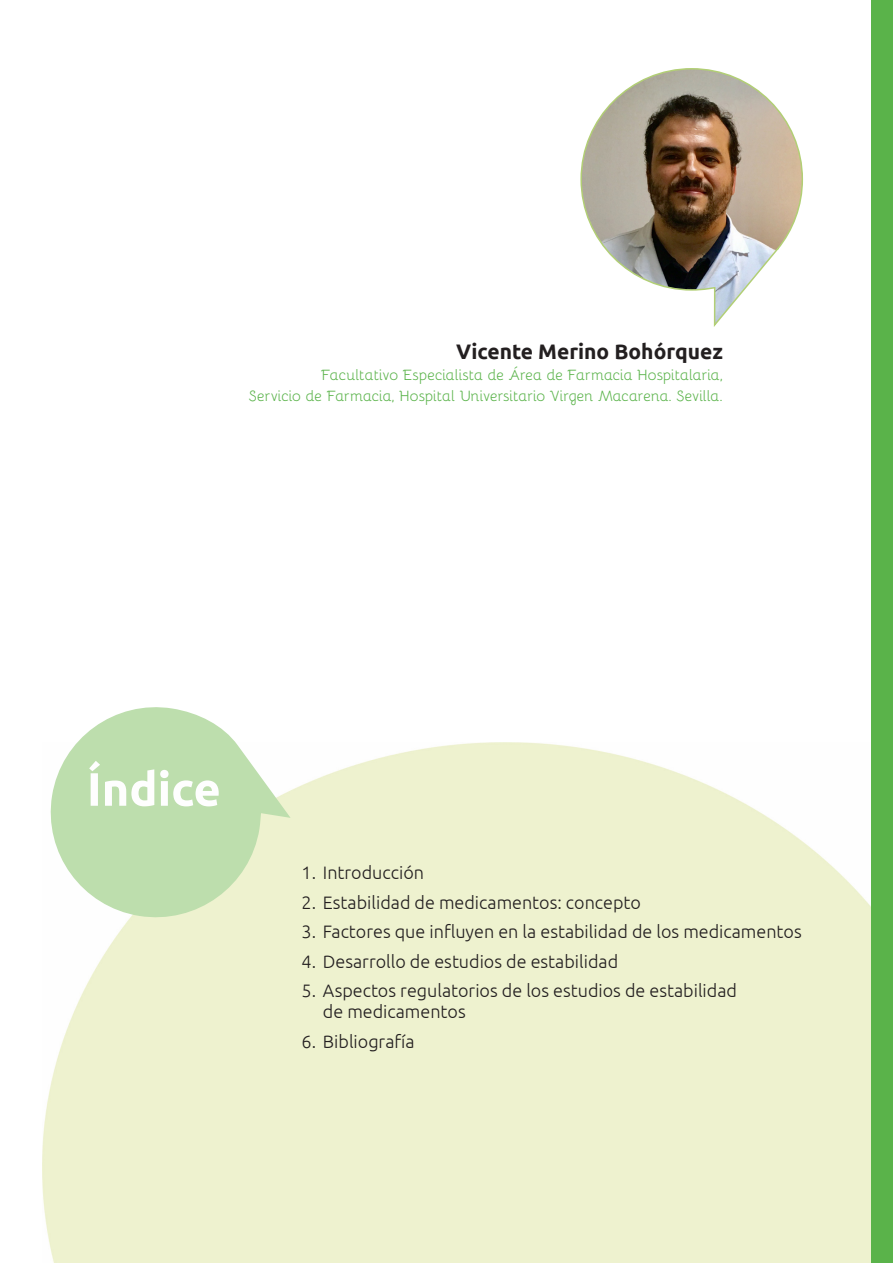
<style>
.page{position:relative;width:893px;height:1263px;background:#fff}
.page>*{position:absolute;margin:0;border:0;box-sizing:border-box;transform-origin:0 0}
.C__texto{font:700 21px "Ubuntu";color:#231f20}
.C__texto-2{font:300 18px/21px "Ubuntu";color:#231f20}
.C__texto-3{font:15px/21px "Bellota";letter-spacing:-.01em;color:#5ab34a;text-align:right}
</style>
<div class="page">
<img style="left:43px;top:742px;width:829px;height:521px">
<div style="left:872px;top:0;width:21px;height:1263px;background:#5ab34a"></div>
<svg style="left:50px;top:707px;width:241px;height:211px;fill:#bddead"></svg>
<svg style="left:89px;top:761px;width:65px;height:45px"></svg>
<svg style="left:160px;top:770px;width:59px;height:36px"></svg>
<img style="left:580px;top:68px;width:223px;height:259px">
<p class="C__texto" style="left:456px;top:339px;width:268px">Vicente Merino Bohórquez</p>
<p class="C__texto-3" style="left:249px;top:364px;width:475px">Facultativo Especialista de Área de Farmacia Hospitalaria,<br>Servicio de Farmacia, Hospital Universitario Virgen Macarena. Sevilla.</p>
<p class="C__texto-2" style="left:302px;top:862px;width:124px">1. Introducción</p>
<p class="C__texto-2" style="left:302px;top:891px;width:341px">2. Estabilidad de medicamentos: concepto</p>
<p class="C__texto-2" style="left:302px;top:921px;width:502px">3. Factores que influyen en la estabilidad de los medicamentos</p>
<p class="C__texto-2" style="left:302px;top:950px;width:318px">4. Desarrollo de estudios de estabilidad</p>
<p class="C__texto-2" style="left:323px;top:980px;width:416px;text-indent:-21px">5. Aspectos regulatorios de los estudios de estabilidad de medicamentos</p>
<p class="C__texto-2" style="left:302px;top:1030px;width:115px">6. Bibliografía</p>
</div>
